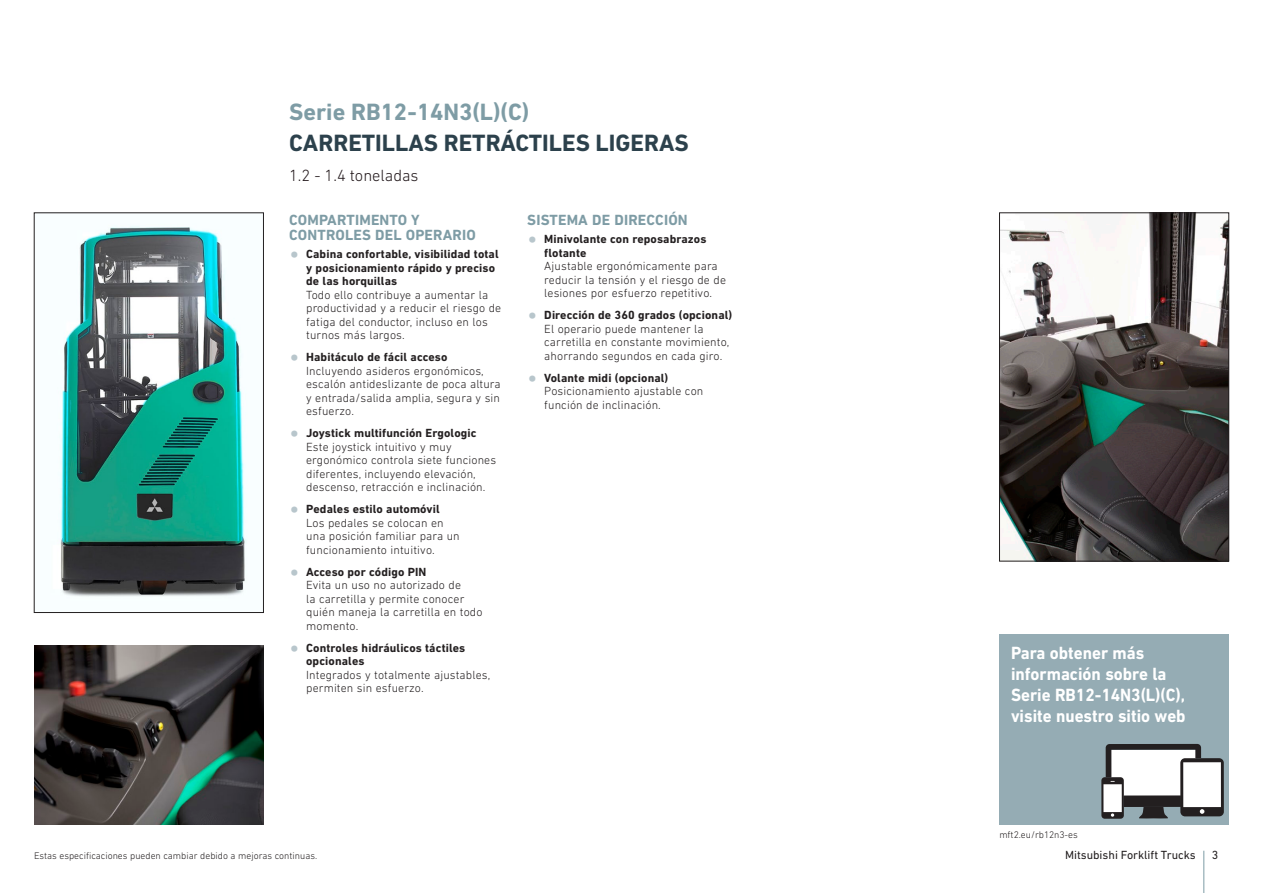
<style>
.page{position:relative;width:1263px;height:893px;background:#fff}
.page>*{position:absolute;margin:0;border:0;box-sizing:border-box;transform-origin:0 0}
.Inside_FormFactor_Norm{font:700 24px "DIN Next LT Pro";color:#2c414c}
.Inside_Series_Name_Norm{font:700 24px "DIN Next LT Pro";color:#7e9ca5}
.Boxout-Header{font:700 18px/21px "DIN Next LT Pro";color:#fff;scale:.94 1}
.Inside_Capacity_Norm{font:300 16.5px "DIN Next LT Pro";color:#23191c}
.TOP_FEATURES_Section_header{font:700 15px/15px "DIN Next LT Pro";letter-spacing:.01em;color:#7e9ca5}
.t1{font:300 12px/13.5px "DIN Next LT Pro";letter-spacing:.01em;color:#231f20}
.t2{font:12px "DIN Next LT Pro";color:#231f20}
.BODY_Smallprint_Norm{font:300 9.75px "DIN Next LT Pro";color:#231f20}
.s1{font-weight:400;font-size:24px;color:#b8c6cc}
.s2{font-weight:700}
</style>
<div class="page">
<div style="left:999px;top:634px;width:230px;height:191px;background:#95acb4"></div>
<div style="left:1111px;top:750px;width:84px;height:46px;background:#fff"></div>
<svg style="left:1139px;top:807px;width:29px;height:12px"></svg>
<div style="left:1101px;top:777px;width:23px;height:42px;background:#231f20;border-radius:3px"></div>
<svg style="left:1111px;top:813px;width:3px;height:4px"></svg>
<div style="left:1103px;top:784px;width:19px;height:28px;background:#fff"></div>
<div style="left:1180px;top:758px;width:44px;height:58px;background:#231f20;border-radius:5px"></div>
<svg style="left:1200px;top:809px;width:4px;height:5px"></svg>
<div style="left:1183px;top:762px;width:38px;height:45px;background:#fff"></div>
<svg style="left:1106px;top:744px;width:95px;height:38px"></svg>
<div style="left:1124px;top:795px;width:57px;height:12px;background:#231f20"></div>
<img style="left:59px;top:225px;width:188px;height:372px">
<div style="left:34px;top:213px;width:230px;height:400px;border:1px solid #231f20"></div>
<img style="left:1001px;top:215px;width:226px;height:344px">
<div style="left:999px;top:213px;width:230px;height:348px;border:1px solid #231f20"></div>
<img style="left:34px;top:646px;width:230px;height:179px">
<hr style="left:1203px;top:851px;width:1px;height:42px;background:#7e9ca5">
<p class="Inside_Series_Name_Norm" style="left:289px;top:98px;width:242px">Serie RB12-14N3(L)(C)</p>
<p class="Inside_FormFactor_Norm" style="left:289px;top:129px;width:401px">CARRETILLAS RETRÁCTILES LIGERAS</p>
<p class="Inside_Capacity_Norm" style="left:289px;top:165px;width:131px">1.2 - 1.4 toneladas</p>
<p class="TOP_FEATURES_Section_header" style="left:289px;top:213px;width:188px">COMPARTIMENTO Y<br>CONTROLES DEL OPERARIO</p>
<p class="t1" style="left:306px;top:247px;width:197px;text-indent:-17px"><span class="s1">•</span> <span class="s2">Cabina confortable, visibilidad total y posicionamiento rápido y preciso de las horquillas<br></span>Todo ello contribuye a aumentar la productividad y a reducir el riesgo de fatiga del conductor, incluso en los turnos más largos.</p>
<p class="t1" style="left:306px;top:350px;width:196px;text-indent:-17px"><span class="s1">•</span> <span class="s2">Habitáculo de fácil acceso<br></span>Incluyendo asideros ergonómicos, escalón antideslizante de poca altura y entrada/salida amplia, segura y sin esfuerzo.</p>
<p class="t1" style="left:306px;top:426px;width:191px;text-indent:-17px"><span class="s1">•</span> <span class="s2">Joystick multifunción Ergologic </span>Este joystick intuitivo y muy ergonómico controla siete funciones diferentes, incluyendo elevación, descenso, retracción e inclinación.</p>
<p class="t1" style="left:306px;top:502px;width:155px;text-indent:-17px"><span class="s1">•</span> <span class="s2">Pedales estilo automóvil<br></span>Los pedales se colocan en una posición familiar para un funcionamiento intuitivo.</p>
<p class="t1" style="left:306px;top:565px;width:178px;text-indent:-17px"><span class="s1">•</span> <span class="s2">Acceso por código PIN<br></span>Evita un uso no autorizado de<br>la carretilla y permite conocer quién maneja la carretilla en todo momento.</p>
<p class="t1" style="left:306px;top:641px;width:186px;text-indent:-17px"><span class="s1">•</span> <span class="s2">Controles hidráulicos táctiles opcionales<br></span>Integrados y totalmente ajustables, permiten sin esfuerzo.</p>
<p class="TOP_FEATURES_Section_header" style="left:527px;top:213px;width:162px">SISTEMA DE DIRECCIÓN</p>
<p class="t1" style="left:544px;top:232px;width:183px;text-indent:-17px"><span class="s1">•</span> <span class="s2">Minivolante con reposabrazos flotante<br></span>Ajustable ergonómicamente para reducir la tensión y el riesgo de de lesiones por esfuerzo repetitivo.</p>
<p class="t1" style="left:544px;top:308px;width:189px;text-indent:-17px"><span class="s1">•</span> <span class="s2">Dirección de 360 grados (opcional)<br></span>El operario puede mantener la carretilla en constante movimiento, ahorrando segundos en cada giro.</p>
<p class="t1" style="left:544px;top:371px;width:161px;text-indent:-17px"><span class="s1">•</span> <span class="s2">Volante midi (opcional)<br></span>Posicionamiento ajustable con función de inclinación.</p>
<p class="BODY_Smallprint_Norm" style="left:34px;top:850px;width:285px">Estas especificaciones pueden cambiar debido a mejoras continuas.</p>
<p class="Boxout-Header" style="left:1011px;top:643px;width:187px">Para obtener más información sobre la<br>Serie RB12-14N3(L)(C), visite nuestro sitio web</p>
<p class="BODY_Smallprint_Norm" style="left:999px;top:829px;width:80px">mft2.eu/rb12n3-es</p>
<p class="t2" style="left:1065px;top:848px;width:132px">Mitsubishi Forklift Trucks</p>
<p class="t2" style="left:1212px;top:848px;width:8px">3</p>
</div>
